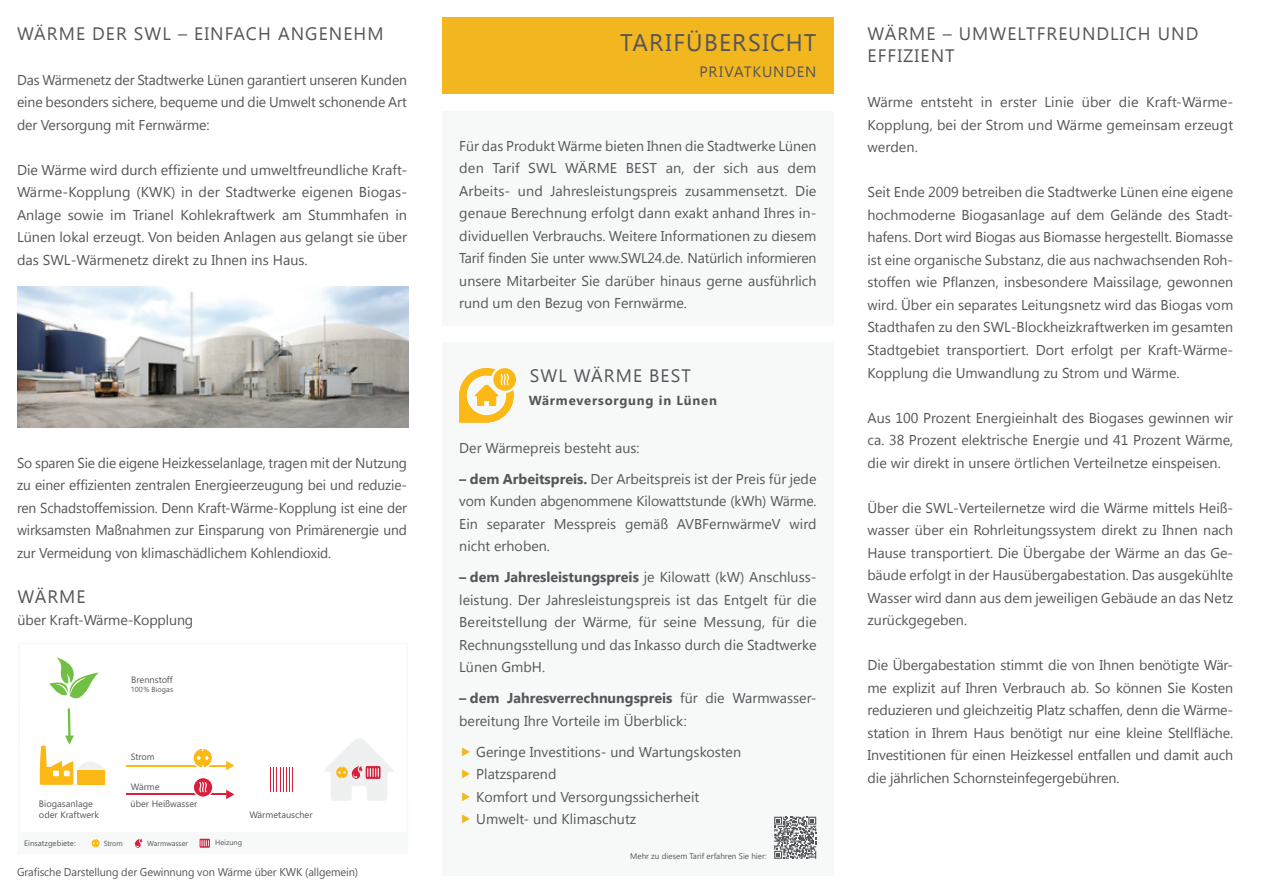
<style>
.page{position:relative;width:1263px;height:893px;background:#fff}
.page>*{position:absolute;margin:0;border:0;box-sizing:border-box;transform-origin:0 0}
.t1{font:24px "Segoe UI";letter-spacing:.05em;color:#555659}
.t2{font:18px/22.5px "Segoe UI";letter-spacing:.06em;color:#555659}
.t3{font:15px "Segoe UI";letter-spacing:.06em;color:#555659}
.t4{font:14.25px/22.5px "Segoe UI";color:#555659;text-align:justify}
.t5{font:700 13.05px "Segoe UI";letter-spacing:.06em;color:#555659}
.t6{font:11.25px "Segoe UI";letter-spacing:-.01em;color:#555659}
.t7{font:9.3px/11.1px "Segoe UI";color:#555659}
.t8{font:8.25px "Segoe UI";color:#555659}
.t9{font:7.8px "Segoe UI";color:#555659}
.t10{font:7.35px "Segoe UI";color:#555659}
.s1{font-weight:700}
</style>
<div class="page">
<div style="left:442px;top:111px;width:391px;height:214px;background:#f7f9f9"></div>
<div style="left:442px;top:342px;width:391px;height:534px;background:#f7f9f9"></div>
<svg style="left:459px;top:368px;width:57px;height:55px"></svg>
<div style="left:442px;top:17px;width:391px;height:77px;background:#f2b61f"></div>
<svg style="left:774px;top:817px;width:42px;height:42px"></svg>
<hr style="left:126px;top:765px;width:102px;height:1px;background:#fcb814">
<svg style="left:226px;top:761px;width:8px;height:9px"></svg>
<svg style="left:192px;top:748px;width:21px;height:20px"></svg>
<svg style="left:324px;top:738px;width:69px;height:63px"></svg>
<hr style="left:126px;top:793px;width:102px;height:2px;background:#da1f3d">
<svg style="left:226px;top:790px;width:8px;height:9px"></svg>
<svg style="left:194px;top:778px;width:19px;height:19px"></svg>
<svg style="left:91px;top:838px;width:119px;height:10px"></svg>
<svg style="left:40px;top:657px;width:64px;height:128px"></svg>
<div style="left:77px;top:770px;width:27px;height:15px;background:#fcb814"></div>
<svg style="left:270px;top:767px;width:23px;height:25px"></svg>
<img style="left:17px;top:286px;width:391px;height:141px">
<p class="t2" style="left:17px;top:21px;width:368px">WÄRME DER SWL – EINFACH ANGENEHM</p>
<p class="t4" style="left:17px;top:68px;width:392px">Das Wärmenetz der Stadtwerke Lünen garantiert unseren Kunden eine besonders sichere, bequeme und die Umwelt schonende Art der Versorgung mit Fernwärme:</p>
<p class="t4" style="left:17px;top:158px;width:392px">Die Wärme wird durch effiziente und umweltfreundliche Kraft-Wärme-Kopplung (KWK) in der Stadtwerke eigenen Biogas-Anlage sowie im Trianel Kohlekraftwerk am Stummhafen in Lünen lokal erzeugt. Von beiden Anlagen aus gelangt sie über das SWL-Wärmenetz direkt zu Ihnen ins Haus.</p>
<p class="t4" style="left:17px;top:450px;width:392px">So sparen Sie die eigene Heizkesselanlage, tragen mit der Nutzung zu einer effizienten zentralen Energieerzeugung bei und reduzie&shy;ren Schadstoffemission. Denn Kraft-Wärme-Kopplung ist eine der wirksamsten Maßnahmen zur Einsparung von Primärenergie und zur Vermeidung von klimaschädlichem Kohlendioxid.</p>
<p class="t2" style="left:18px;top:584px;width:70px">WÄRME</p>
<p class="t4" style="left:18px;top:608px;width:177px">über Kraft-Wärme-Kopplung</p>
<p class="t7" style="left:131px;top:675px;width:43px">Brennstoff</p>
<p class="t10" style="left:131px;top:687px;width:44px">100% Biogas</p>
<p class="t7" style="left:131px;top:752px;width:26px">Strom</p>
<p class="t7" style="left:131px;top:778px;width:68px;line-height:17.2px">Wärme<br>über Heißwasser</p>
<p class="t7" style="left:39px;top:799px;width:61px">Biogasanlage oder Kraftwerk</p>
<p class="t7" style="left:249px;top:810px;width:65px">Wärmetauscher</p>
<p class="t9" style="left:24px;top:840px;width:53px">Einsatzgebiete:</p>
<p class="t10" style="left:104px;top:840px;width:21px">Strom</p>
<p class="t10" style="left:147px;top:840px;width:42px">Warmwasser</p>
<p class="t10" style="left:215px;top:840px;width:28px">Heizung</p>
<p class="t6" style="left:17px;top:864px;width:343px">Grafische Darstellung der Gewinnung von Wärme über KWK (allgemein)</p>
<h1 class="t1" style="left:620px;top:26px;width:198px">TARIFÜBERSICHT</h1>
<p class="t3" style="left:699px;top:61px;width:119px">PRIVATKUNDEN</p>
<p class="t4" style="left:459px;top:133px;width:359px">Für das Produkt Wärme bieten Ihnen die Stadtwerke Lünen den Tarif SWL WÄRME BEST an, der sich aus dem Arbeits- und Jahresleistungspreis zusammensetzt. Die genaue Berechnung erfolgt dann exakt anhand Ihres in&shy;dividuellen Verbrauchs. Weitere Informationen zu diesem Tarif finden Sie unter www.SWL24.de. Natürlich informieren unsere Mitarbeiter Sie darüber hinaus gerne ausführlich rund um den Bezug von Fernwärme.</p>
<p class="t2" style="left:530px;top:363px;width:162px">SWL WÄRME BEST</p>
<p class="t5" style="left:529px;top:391px;width:190px">Wärmeversorgung in Lünen</p>
<p class="t4" style="left:459px;top:435px;width:182px">Der Wärmepreis besteht aus:</p>
<p class="t4" style="left:459px;top:466px;width:359px"><span class="s1">– dem Arbeitspreis.</span> Der Arbeitspreis ist der Preis für jede vom Kunden abgenommene Kilowattstunde (kWh) Wärme.<br>Ein separater Messpreis gemäß AVBFernwärmeV wird nicht erhoben.</p>
<p class="t4" style="left:459px;top:565px;width:359px"><span class="s1">– dem Jahresleistungspreis</span> je Kilowatt (kW) Anschluss&shy;leistung. Der Jahresleistungspreis ist das Entgelt für die Bereitstellung der Wärme, für seine Messung, für die Rechnungsstellung und das Inkasso durch die Stadtwerke Lünen GmbH.</p>
<p class="t4" style="left:459px;top:686px;width:359px"><span class="s1">– dem Jahresverrechnungspreis</span> für die Warmwasser&shy;bereitung Ihre Vorteile im Überblick:</p>
<p class="t4" style="left:476px;top:739px;width:266px;text-align:left">Geringe Investitions- und Wartungskosten<br>Platzsparend<br>Komfort und Versorgungssicherheit<br>Umwelt- und Klimaschutz</p>
<p class="t8" style="left:630px;top:850px;width:138px">Mehr zu diesem Tarif erfahren Sie hier:</p>
<p class="t2" style="left:867px;top:21px;width:332px">WÄRME – UMWELTFREUNDLICH UND<br>EFFIZIENT</p>
<p class="t4" style="left:867px;top:90px;width:367px">Wärme entsteht in erster Linie über die Kraft-Wärme-Kopplung, bei der Strom und Wärme gemeinsam erzeugt werden.</p>
<p class="t4" style="left:867px;top:180px;width:367px">Seit Ende 2009 betreiben die Stadtwerke Lünen eine eigene hochmoderne Biogasanlage auf dem Gelände des Stadt&shy;hafens. Dort wird Biogas aus Biomasse hergestellt. Biomasse ist eine organische Substanz, die aus nachwachsenden Roh&shy;stoffen wie Pflanzen, insbesondere Maissilage, gewonnen wird. Über ein separates Leitungsnetz wird das Biogas vom Stadthafen zu den SWL-Blockheizkraftwerken im gesamten Stadtgebiet transportiert. Dort erfolgt per Kraft-Wärme-Kopplung die Umwandlung zu Strom und Wärme.</p>
<p class="t4" style="left:867px;top:405px;width:367px">Aus 100 Prozent Energieinhalt des Biogases gewinnen wir ca. 38 Prozent elektrische Energie und 41 Prozent Wärme, die wir direkt in unsere örtlichen Verteilnetze einspeisen.</p>
<p class="t4" style="left:867px;top:495px;width:367px">Über die SWL-Verteilernetze wird die Wärme mittels Heiß&shy;wasser über ein Rohrleitungssystem direkt zu Ihnen nach Hause transportiert. Die Übergabe der Wärme an das Ge&shy;bäude erfolgt in der Hausübergabestation. Das ausgekühlte Wasser wird dann aus dem jeweiligen Gebäude an das Netz zurückgegeben.</p>
<p class="t4" style="left:867px;top:653px;width:367px">Die Übergabestation stimmt die von Ihnen benötigte Wär&shy;me explizit auf Ihren Verbrauch ab. So können Sie Kosten reduzieren und gleichzeitig Platz schaffen, denn die Wärme&shy;station in Ihrem Haus benötigt nur eine kleine Stellfläche.<br>Investitionen für einen Heizkessel entfallen und damit auch die jährlichen Schornsteinfegergebühren.</p>
</div>
